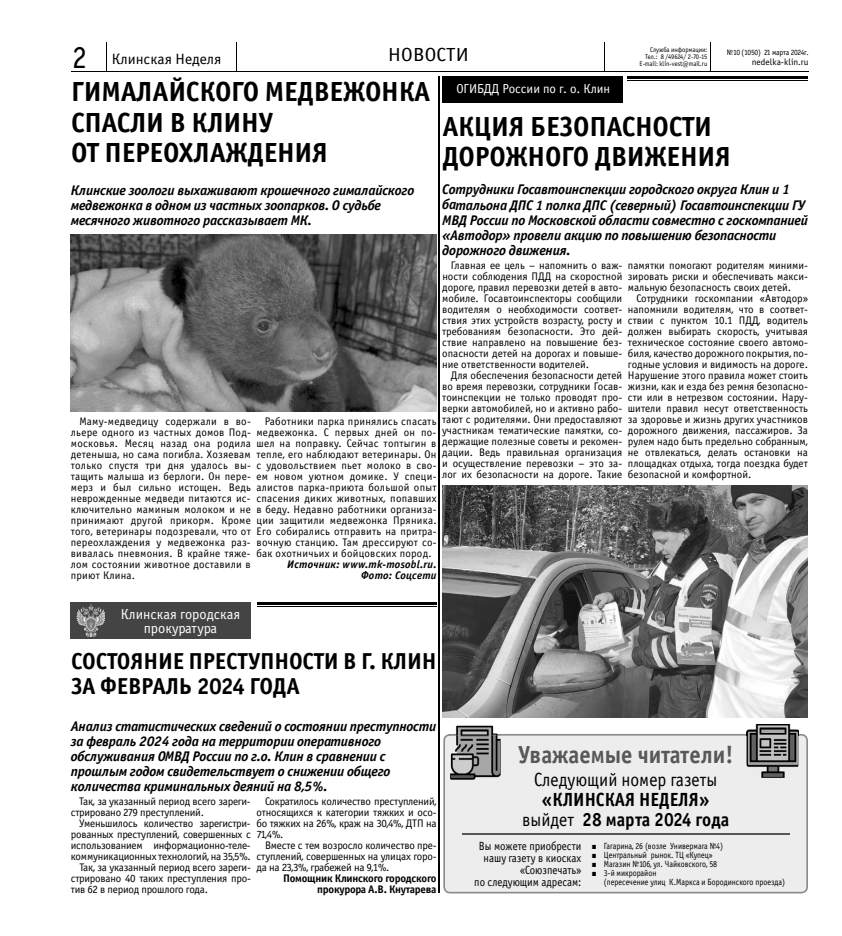
<style>
.page{position:relative;width:842px;height:936px;background:#fff}
.page>*{position:absolute;margin:0;border:0;box-sizing:border-box;transform-origin:0 0}
.t1{font:32px "Officina Sans Book ITC";color:#000;scale:.93 1}
.t2{font:27.7px/30.6px "Officina Sans Bold ITC";letter-spacing:-.01em;color:#000}
.t3{font:24.5px "Officina Sans Bold ITC";color:#585858;scale:.92 1}
.t4{font:23.1px/25.6px "Officina Sans Bold ITC";letter-spacing:-.01em;color:#000}
.t5{font:19.1px/20px "Officina Sans Bold ITC";color:#000;text-align:center;scale:.92 1}
.t6{font:19.1px "Officina Sans Book ITC";color:#000;scale:.92 1}
.t7{font:19px "Officina Sans Book ITC";letter-spacing:.01em;color:#000;scale:1.1 1}
.t8{font:15px "Officina Sans Book ITC";color:#000}
.t9{font:14.4px/14.4px "Officina Sans Book ITC";color:#fff;text-align:center}
.t10{font:italic 14px/15px "Officina Sans Bold ITC";letter-spacing:-.02em;color:#000}
.t11{font:13px "Officina Sans Book ITC";color:#fff}
.t12{font:11.9px/11.9px "Officina Sans Book ITC";color:#000;text-align:right;scale:.91 1}
.t13{font:11px/11px "Officina Sans Book ITC";letter-spacing:-.02em;color:#000;text-align:justify}
.t14{font:11px/11px "Officina Sans Bold ITC";letter-spacing:-.02em;color:#000;text-align:right}
.t15{font:italic 11px/11px "Officina Sans Bold ITC";letter-spacing:.015em;color:#000;text-align:right}
.t16{font:9px/9px "Officina Sans Book ITC";color:#000;scale:.88 1}
.t17{font:9px "Officina Sans Book ITC";color:#000}
.t18{font:8px "Officina Sans Book ITC";letter-spacing:-.04em;color:#000;scale:.94 1}
.t19{font:7px/7px "Officina Sans Book ITC";color:#000;text-align:right;scale:.93 1}
.s1{font-family:"Officina Sans Book ITC"}
.s2{font-family:"Times New Roman"}
</style>
<div class="page">
<hr style="left:71px;top:71px;width:737px;height:1px;background:#000">
<svg style="left:106px;top:43px;width:1px;height:28px"></svg>
<svg style="left:236px;top:43px;width:1px;height:28px"></svg>
<svg style="left:604px;top:43px;width:1px;height:28px"></svg>
<img style="left:442px;top:485px;width:366px;height:232px">
<hr style="left:628px;top:77px;width:180px;height:2px;background:#000">
<hr style="left:628px;top:80px;width:180px;height:1px;background:#000">
<div style="left:442px;top:77px;width:180px;height:26px;background:#000"></div>
<hr style="left:257px;top:602px;width:180px;height:2px;background:#000">
<hr style="left:257px;top:606px;width:180px;height:1px;background:#000">
<div style="left:71px;top:603px;width:180px;height:36px;background:#444"></div>
<img style="left:77px;top:605px;width:28px;height:32px">
<div style="left:443px;top:734px;width:365px;height:159px;background:#ededed"></div>
<img style="left:450px;top:725px;width:51px;height:54px">
<img style="left:450px;top:734px;width:51px;height:1px">
<hr style="left:462px;top:832px;width:327px;height:2px;background:#585858">
<img style="left:746px;top:724px;width:52px;height:53px">
<img style="left:746px;top:734px;width:52px;height:1px">
<hr style="left:439px;top:77px;width:1px;height:816px;background:#000">
<img style="left:71px;top:234px;width:366px;height:177px">
<h3 class="t8" style="left:112px;top:50px;width:111px">Клинская Неделя</h3>
<p class="t19" style="left:639px;top:46px;width:74px">Служба информации:<br>Тел.: 8 /49624/ 2-70-15<br>E-mail: klin-vest@mail.ru</p>
<p class="t18" style="left:727px;top:48px;width:88px">№10 (1050) 21 марта 2024г.</p>
<h1 class="t1" style="left:72px;top:39px;width:17px">2</h1>
<p class="t17" style="left:752px;top:56px;width:58px">nedelka-klin.ru</p>
<h2 class="t2" style="left:71px;top:76px;width:361px">ГИМАЛАЙСКОГО МЕДВЕЖОНКА<br>СПАСЛИ В КЛИНУ<br>ОТ ПЕРЕОХЛАЖДЕНИЯ</h2>
<h3 class="t7" style="left:388px;top:43px;width:75px">НОВОСТИ</h3>
<p class="t11" style="left:456px;top:81px;width:155px">ОГИБДД России по г. о. Клин</p>
<h2 class="t2" style="left:442px;top:111px;width:290px">АКЦИЯ БЕЗОПАСНОСТИ<br>ДОРОЖНОГО ДВИЖЕНИЯ</h2>
<p class="t10" style="left:71px;top:182px;width:345px">Клинские зоологи выхаживают крошечного гималайского медвежонка в одном из частных зоопарков. О судьбе месячного животного рассказывает МК.</p>
<p class="t10" style="left:442px;top:182px;width:367px">Сотрудники Госавтоинспекции городского округа Клин и 1 батальона ДПС 1 полка ДПС (северный) Госавтоинспекции ГУ МВД России по Московской области совместно с госкомпанией «Автодор» провели акцию по повышению безопасности дорожного движения.</p>
<p class="t13" style="left:442px;top:260px;width:182px;text-indent:9px">Главная ее цель – напомнить о важ&shy;ности соблюдения ПДД на скоростной дороге, правил перевозки детей в авто&shy;мобиле. Госавтоинспекторы сообщили водителям о необходимости соответ&shy;ствия этих устройств возрасту, росту и требованиям безопасности. Это дей&shy;ствие направлено на повышение без&shy;опасности детей на дорогах и повыше&shy;ние ответственности водителей.</p>
<p class="t13" style="left:442px;top:370px;width:182px;text-indent:9px">Для обеспечения безопасности детей во время перевозки, сотрудники Госав&shy;тоинспекции не только проводят про&shy;верки автомобилей, но и активно рабо&shy;тают с родителями. Они предоставляют участникам тематические памятки, со&shy;держащие полезные советы и рекомен&shy;дации. Ведь правильная организация и осуществление перевозки – это за&shy;лог их безопасности на дороге. Такие</p>
<p class="t13" style="left:628px;top:260px;width:182px">памятки помогают родителям миними&shy;зировать риски и обеспечивать макси&shy;мальную безопасность своих детей.</p>
<p class="t13" style="left:628px;top:293px;width:182px;text-indent:9px">Сотрудники госкомпании «Автодор» напомнили водителям, что в соответ&shy;ствии с пунктом 10.1 ПДД, водитель должен выбирать скорость, учитывая техническое состояние своего автомо&shy;биля, качество дорожного покрытия, по&shy;годные условия и видимость на дороге.<br>Нарушение этого правила может стоить жизни, как и езда без ремня безопасно&shy;сти или в нетрезвом состоянии. Нару&shy;шители правил несут ответственность за здоровье и жизнь других участников дорожного движения, пассажиров. За рулем надо быть предельно собранным, не отвлекаться, делать остановки на площадках отдыха, тогда поездка будет безопасной и комфортной.</p>
<p class="t13" style="left:71px;top:416px;width:182px;text-indent:9px">Маму-медведицу содержали в во&shy;льере одного из частных домов Под&shy;московья. Месяц назад она родила детеныша, но сама погибла. Хозяевам только спустя три дня удалось вы&shy;тащить малыша из берлоги. Он пере&shy;мерз и был сильно истощен. Ведь неврожденные медведи питаются ис&shy;ключительно маминым молоком и не принимают другой прикорм. Кроме того, ветеринары подозревали, что от переохлаждения у медвежонка раз&shy;вивалась пневмония. В крайне тяже&shy;лом состоянии животное доставили в приют Клина.</p>
<p class="t13" style="left:256px;top:416px;width:182px;text-indent:9px">Работники парка принялись спасать медвежонка. С первых дней он по&shy;шел на поправку. Сейчас топтыгин в тепле, его наблюдают ветеринары. Он с удовольствием пьет молоко в сво&shy;ем новом уютном домике. У специ&shy;алистов парка-приюта большой опыт спасения диких животных, попавших в беду. Недавно работники организа&shy;ции защитили медвежонка Пряника.<br>Его собирались отправить на притра&shy;вочную станцию. Там дрессируют со&shy;бак охотничьих и бойцовских пород.</p>
<p class="t15" style="left:287px;top:559px;width:151px">Источник: www.mk-mosobl.ru.<br>Фото: Соцсети</p>
<h3 class="t9" style="left:121px;top:607px;width:121px">Клинская городская прокуратура</h3>
<h3 class="t4" style="left:71px;top:648px;width:367px">СОСТОЯНИЕ ПРЕСТУПНОСТИ В Г. КЛИН<br>ЗА ФЕВРАЛЬ 2024 ГОДА</h3>
<p class="t10" style="left:71px;top:719px;width:367px">Анализ статистических сведений о состоянии преступности за февраль 2024 года на территории оперативного обслуживания ОМВД России по г.о. Клин в сравнении с прошлым годом свидетельствует о снижении общего количества криминальных деяний на 8,5%.</p>
<p class="t13" style="left:257px;top:796px;width:182px;text-indent:9px">Сократилось количество преступлений, относящихся к категории тяжких и осо&shy;бо тяжких на 26%, краж на 30,4%, ДТП на 71,4%.</p>
<p class="t13" style="left:257px;top:840px;width:182px;text-indent:9px">Вместе с тем возросло количество пре&shy;ступлений, совершенных на улицах горо&shy;да на 23,3%, грабежей на 9,1%.</p>
<p class="t14" style="left:283px;top:873px;width:155px">Помощник Клинского городского прокурора А.В. Кнутарева</p>
<p class="t13" style="left:71px;top:796px;width:182px;text-indent:8px">Так, за указанный период всего зареги&shy;стрировано 279 преступлений.</p>
<p class="t13" style="left:79px;top:818px;width:173px">Уменьшилось количество зарегистри-</p>
<p class="t13" style="left:71px;top:829px;width:182px">рованных преступлений, совершенных с</p>
<p class="t13" style="left:71px;top:840px;width:181px">использованием информационно-теле-</p>
<p class="t13" style="left:71px;top:851px;width:182px">коммуникационных технологий, на 35,5%.</p>
<p class="t13" style="left:79px;top:862px;width:173px">Так, за указанный период всего зареги-</p>
<p class="t13" style="left:71px;top:873px;width:181px">стрировано 40 таких преступления про-</p>
<p class="t13" style="left:71px;top:884px;width:139px">тив 62 в период прошлого года.</p>
<h3 class="t3" style="left:518px;top:740px;width:235px">Уважаемые читатели!</h3>
<h3 class="t6" style="left:534px;top:768px;width:201px">Следующий номер газеты</h3>
<h3 class="t5" style="left:522px;top:788px;width:227px">«КЛИНСКАЯ НЕДЕЛЯ» <span class="s1">выйдет</span> 28 марта 2024 года</h3>
<p class="t16" style="left:592px;top:841px;width:151px"><span class="s2">■</span> Гагарина, 26 (возле Универмага №4)</p>
<p class="t16" style="left:592px;top:850px;width:139px"><span class="s2">■</span> Центральный рынок. ТЦ «Купец»</p>
<p class="t16" style="left:592px;top:859px;width:144px"><span class="s2">■</span> Магазин №106, ул. Чайковского, 58</p>
<p class="t16" style="left:604px;top:868px;width:207px;text-indent:-12px"><span class="s2">■</span> 3-й микрорайон<br>(пересечение улиц К.Маркса и Бородинского проезда)</p>
<p class="t12" style="left:474px;top:840px;width:119px">Вы можете приобрести нашу газету в киосках «Союзпечать»<br>по следующим адресам:</p>
</div>
